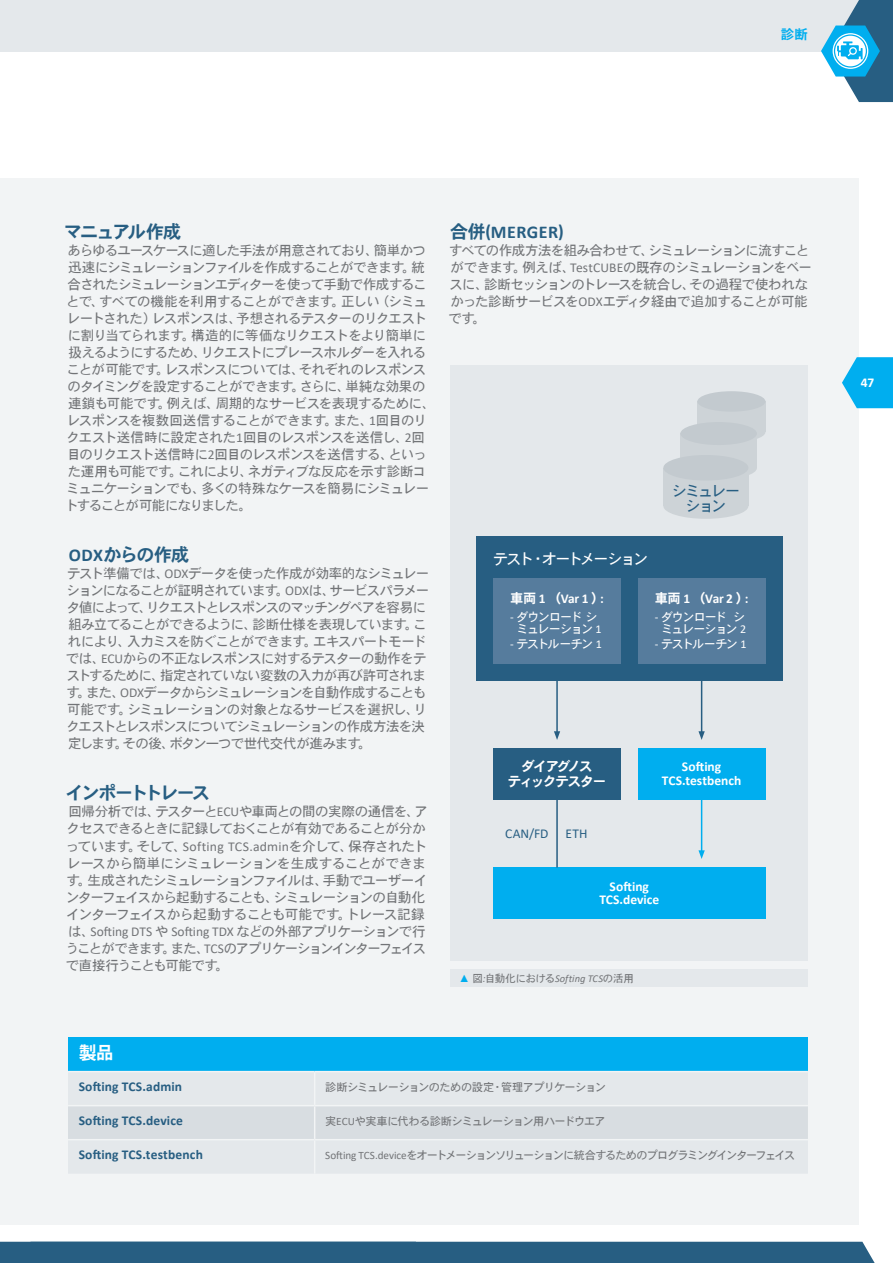
<style>
.page{position:relative;width:893px;height:1263px;background:#fff}
.page>*{position:absolute;margin:0;border:0;box-sizing:border-box;transform-origin:0 0}
.Subhead_H3_Automotiv{font:700 18px "URW Heisei Gothic";letter-spacing:-.085em;color:#275e82}
.Subhead_H3_Automotiv-2{font:700 18px "Calibri";letter-spacing:.025em;color:#275e82}
.Subhead_H3_Automotiv-3{font:700 18px "URW Heisei Gothic";letter-spacing:-.14em;color:#275e82}
.t1{font:700 18px "URW Heisei Gothic";color:#fff}
.t2{font:15px "URW Heisei Gothic";letter-spacing:-.125em;color:#fff}
.t3{font:15px/15px "URW Heisei Gothic";letter-spacing:-.125em;color:#275e82;text-align:center}
.Copy{font:13.5px/17px "URW Heisei Gothic";letter-spacing:-.065em;color:#727477}
.t4{font:700 13.5px/13.5px "Calibri";color:#fff;text-align:center}
.t5{font:700 13.5px "Calibri";letter-spacing:.01em;color:#275e82}
.t6{font:700 13.5px/15px "URW Heisei Gothic";letter-spacing:-.11em;color:#fff;text-align:center}
.t7{font:13.5px "Calibri";letter-spacing:.005em;color:#275e82}
.t8{font:700 13.5px "URW Heisei Gothic";color:#00aeef}
.t9{font:12px/12px "URW Heisei Gothic";letter-spacing:-.11em;color:#fff;text-align:center}
.t10{font:11.25px "URW Heisei Gothic";letter-spacing:-.11em;color:#727477}
.t11{font:11.25px "URW Heisei Gothic";letter-spacing:-.065em;color:#727477}
.t12{font:10.5px "URW Heisei Gothic";letter-spacing:-.035em;color:#727477}
.s1{font-family:"Calibri"}
.s2{font-family:"URW Heisei Gothic"}
.s3{font-family:"Arial";font-style:italic;color:#00aeef}
.s4{font-family:"Calibri";font-style:italic}
</style>
<div class="page">
<div style="left:0;top:179px;width:859px;height:1046px;background:#f2f4f5"></div>
<div style="left:451px;top:969px;width:357px;height:17px;background:#e4e8eb"></div>
<div style="left:451px;top:366px;width:357px;height:595px;background:#e4e8eb"></div>
<div style="left:476px;top:536px;width:306px;height:144px;background:#275e82"></div>
<div style="left:493px;top:578px;width:128px;height:85px;background:#567c9d"></div>
<div style="left:638px;top:578px;width:127px;height:85px;background:#567c9d"></div>
<div style="left:638px;top:748px;width:127px;height:51px;background:#00aeef"></div>
<div style="left:493px;top:748px;width:128px;height:51px;background:#275e82"></div>
<div style="left:493px;top:867px;width:272px;height:51px;background:#00aeef"></div>
<hr style="left:556px;top:799px;width:2px;height:68px;background:#275e82">
<hr style="left:701px;top:799px;width:1px;height:54px;background:#00aeef">
<svg style="left:698px;top:850px;width:7px;height:9px"></svg>
<hr style="left:701px;top:680px;width:1px;height:54px;background:#275e82">
<svg style="left:698px;top:731px;width:7px;height:9px"></svg>
<hr style="left:556px;top:680px;width:2px;height:54px;background:#275e82">
<svg style="left:554px;top:731px;width:6px;height:9px"></svg>
<div style="left:697px;top:422px;width:68px;height:20px;background:#cdd3d7;border-radius:50%"></div>
<div style="left:697px;top:402px;width:68px;height:30px;background:#cdd3d7"></div>
<div style="left:697px;top:391px;width:68px;height:21px;background:#c3cacf;border-radius:50%"></div>
<div style="left:680px;top:456px;width:77px;height:23px;background:#cdd3d7;border-radius:50%"></div>
<div style="left:680px;top:434px;width:77px;height:34px;background:#cdd3d7"></div>
<div style="left:680px;top:422px;width:77px;height:23px;background:#c3cacf;border-radius:50%"></div>
<div style="left:663px;top:493px;width:85px;height:26px;background:#cdd3d7;border-radius:50%"></div>
<div style="left:663px;top:468px;width:85px;height:38px;background:#cdd3d7"></div>
<div style="left:663px;top:455px;width:85px;height:25px;background:#c3cacf;border-radius:50%"></div>
<div style="left:68px;top:1037px;width:740px;height:34px;background:#00aeef"></div>
<div style="left:68px;top:1073px;width:740px;height:100px;background:#e4e8eb"></div>
<div style="left:68px;top:1106px;width:740px;height:33px;background:#d8dde1"></div>
<hr style="left:314px;top:1072px;width:1px;height:33px;background:#f2f4f5">
<hr style="left:314px;top:1106px;width:1px;height:33px;background:#f2f4f5">
<hr style="left:314px;top:1140px;width:1px;height:34px;background:#f2f4f5">
<hr style="left:68px;top:1105px;width:247px;height:1px;background:#f2f4f5">
<hr style="left:68px;top:1139px;width:247px;height:1px;background:#f2f4f5">
<hr style="left:315px;top:1105px;width:493px;height:1px;background:#f2f4f5">
<hr style="left:315px;top:1139px;width:493px;height:1px;background:#f2f4f5">
<div style="left:0;top:1242px;width:875px;height:21px;background:#275e82"></div>
<div style="left:0;top:0;width:893px;height:51px;background:#e4e8eb"></div>
<svg style="left:842px;top:357px;width:51px;height:51px;background:#23b8ef"></svg>
<svg style="left:821px;top:0;width:72px;height:102px"></svg>
<p class="t8" style="left:781px;top:27px;width:28px">診断</p>
<p class="Subhead_H3_Automotiv" style="left:64px;top:222px;width:119px">マニュアル作成</p>
<p class="Copy" style="left:65px;top:241px;width:372px">あらゆるユースケースに適した手法が用意されており、簡単かつ迅速にシミュレーションファイルを作成することができます。統合されたシミュレーションエディターを使って手動で作成することで、すべての機能を利用することができます。正しい（シミュレートされた）レスポンスは、予想されるテスターのリクエストに割り当てられます。構造的に等価なリクエストをより簡単に扱えるようにするため、リクエストにプレースホルダーを入れることが可能です。レスポンスについては、それぞれのレスポンスのタイミングを設定することができます。さらに、単純な効果の連鎖も可能です。例えば、周期的なサービスを表現するために、レスポンスを複数回送信することができます。また、<span class="s1">1</span>回目のリクエスト送信時に設定された<span class="s1">1</span>回目のレスポンスを送信し、<span class="s1">2</span>回目のリクエスト送信時に<span class="s1">2</span>回目のレスポンスを送信する、といった運用も可能です。これにより、ネガティブな反応を示す診断コミュニケーションでも、多くの特殊なケースを簡易にシミュレートすることが可能になりました。</p>
<p class="Subhead_H3_Automotiv" style="left:69px;top:545px;width:122px"><span class="s1">ODX</span>からの作成</p>
<p class="Copy" style="left:66px;top:564px;width:365px">テスト準備では、<span class="s1">ODX</span>データを使った作成が効率的なシミュレーションになることが証明されています。<span class="s1">ODX</span>は、サービスパラメータ値によって、リクエストとレスポンスのマッチングペアを容易に組み立てることができるように、診断仕様を表現しています。これにより、入力ミスを防ぐことができます。エキスパートモードでは、<span class="s1">ECU</span>からの不正なレスポンスに対するテスターの動作をテストするために、指定されていない変数の入力が再び許可されます。また、<span class="s1">ODX</span>データからシミュレーションを自動作成することも可能です。シミュレーションの対象となるサービスを選択し、リクエストとレスポンスについてシミュレーションの作成方法を決定します。その後、ボタン一つで世代交代が進みます。</p>
<p class="Subhead_H3_Automotiv-3" style="left:66px;top:783px;width:146px">インポートトレース</p>
<p class="Copy" style="left:66px;top:802px;width:364px">回帰分析では、テスターと<span class="s1">ECU</span>や車両との間の実際の通信を、アクセスできるときに記録しておくことが有効であることが分かっています。そして、<span class="s1">Softing TCS.admin</span>を介して、保存されたトレースから簡単にシミュレーションを生成することができます。生成されたシミュレーションファイルは、手動でユーザーインターフェイスから起動することも、シミュレーションの自動化インターフェイスから起動することも可能です。トレース記録は、<span class="s1">Softing DTS</span> や <span class="s1">Softing TDX</span> などの外部アプリケーションで行うことができます。また、<span class="s1">TCS</span>のアプリケーションインターフェイスで直接行うことも可能です。</p>
<p class="Subhead_H3_Automotiv-2" style="left:450px;top:219px;width:115px"><span class="s2">合併</span>(MERGER)</p>
<p class="Copy" style="left:448px;top:241px;width:365px">すべての作成方法を組み合わせて、シミュレーションに流すことができます。例えば、<span class="s1">TestCUBE</span>の既存のシミュレーションをベースに、診断セッションのトレースを統合し、その過程で使われなかった診断サービスを<span class="s1">ODX</span>エディタ経由で追加することが可能です。</p>
<p class="t3" style="left:672px;top:482px;width:70px">シミュレーション</p>
<p class="t2" style="left:493px;top:547px;width:156px">テスト・オートメーション</p>
<p class="t4" style="left:510px;top:591px;width:96px"><span class="s2">車両</span> 1 <span class="s2">（</span>Var 1 <span class="s2">）</span>:</p>
<p class="t9" style="left:510px;top:610px;width:93px"><span class="s1">-</span> ダウンロードシミュレーション <span class="s1">1</span></p>
<p class="t9" style="left:510px;top:637px;width:93px"><span class="s1">-</span> テストルーチン <span class="s1">1</span></p>
<p class="t4" style="left:655px;top:591px;width:96px"><span class="s2">車両</span> 1 <span class="s2">（</span>Var 2 <span class="s2">）</span>:</p>
<p class="t9" style="left:655px;top:610px;width:93px"><span class="s1">-</span> ダウンロードシミュレーション <span class="s1">2</span></p>
<p class="t9" style="left:655px;top:637px;width:93px"><span class="s1">-</span> テストルーチン <span class="s1">1</span></p>
<p class="t6" style="left:508px;top:760px;width:100px">ダイアグノス<br>ティックテスター</p>
<p class="t7" style="left:505px;top:824px;width:45px">CAN/FD</p>
<p class="t7" style="left:566px;top:824px;width:23px">ETH</p>
<p class="t4" style="left:662px;top:760px;width:81px">Softing<br>TCS.testbench</p>
<p class="t4" style="left:599px;top:879px;width:61px">Softing<br>TCS.device</p>
<p class="t12" style="left:459px;top:971px;width:176px"><span class="s3">▲</span> 図<span class="s4">:</span>自動化における<span class="s4">Softing TCS</span>の活用</p>
<p class="t1" style="left:79px;top:1042px;width:37px">製品</p>
<p class="t5" style="left:79px;top:1077px;width:105px">Softing TCS.admin</p>
<p class="t11" style="left:325px;top:1079px;width:282px">診断シミュレーションのための設定・管理アプリケーション</p>
<p class="t5" style="left:79px;top:1111px;width:106px">Softing TCS.device</p>
<p class="t11" style="left:325px;top:1113px;width:282px">実<span class="s1">ECU</span>や実車に代わる診断シミュレーション用ハードウエア</p>
<p class="t5" style="left:79px;top:1145px;width:126px">Softing TCS.testbench</p>
<p class="t10" style="left:325px;top:1147px;width:471px"><span class="s1">Softing TCS.device</span>をオートメーションソリューションに統合するためのプログラミングインターフェイス</p>
<p class="t4" style="left:861px;top:376px;width:15px">47</p>
</div>
